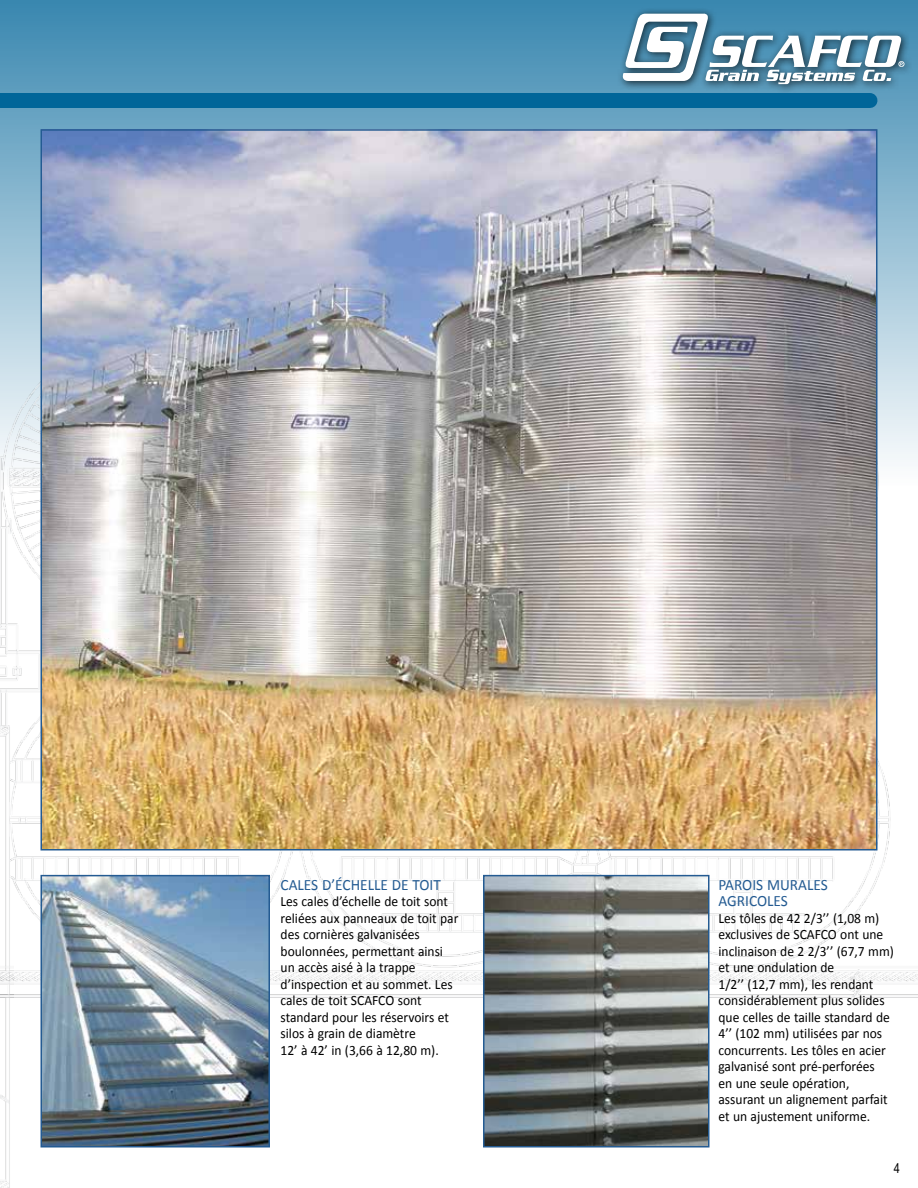
<style>
.page{position:relative;width:918px;height:1188px;background:#fff}
.page>*{position:absolute;margin:0;border:0;box-sizing:border-box;transform-origin:0 0}
.t1{font:15.75px/16.5px "Calibri";color:#245b92}
.t2{font:14.25px/16.5px "Calibri";color:#000;scale:.95 1}
.t3{font:13.5px "Arial Narrow";color:#000}
</style>
<div class="page">
<svg style="left:0;top:0;width:918px;height:335px;background:#5d9cbd"></svg>
<div style="left:616px;top:8px;width:297px;height:86px;background:#000;opacity:.75"></div>
<svg style="left:623px;top:14px;width:281px;height:70px"></svg>
<div style="left:0;top:93px;width:870px;height:15px;background:#006599"></div>
<img style="left:14px;top:335px;width:904px;height:668px">
<img style="left:0;top:335px;width:14px;height:853px">
<img style="left:43px;top:132px;width:832px;height:715px">
<img style="left:486px;top:878px;width:221px;height:267px">
<div style="left:483px;top:875px;width:227px;height:273px;border:2px solid #245b92"></div>
<img style="left:43px;top:878px;width:224px;height:267px">
<div style="left:40px;top:875px;width:230px;height:273px;border:2px solid #245b92"></div>
<p class="t1" style="left:281px;top:876px;width:162px">CALES D’ÉCHELLE DE TOIT</p>
<p class="t2" style="left:281px;top:893px;width:189px">Les cales d’échelle de toit sont reliées aux panneaux de toit par des cornières galvanisées boulonnées, permettant ainsi un accès aisé à la trappe d’inspection et au sommet. Les cales de toit SCAFCO sont standard pour les réservoirs et silos à grain de diamètre<br>12’ à 42’ in (3,66 à 12,80 m).</p>
<p class="t1" style="left:718px;top:876px;width:111px">PAROIS MURALES<br>AGRICOLES</p>
<p class="t2" style="left:718px;top:910px;width:186px">Les tôles de 42 2/3’’ (1,08 m) exclusives de SCAFCO ont une inclinaison de 2 2/3’’ (67,7 mm) et une ondulation de<br>1/2’’ (12,7 mm), les rendant considérablement plus solides que celles de taille standard de<br>4’’ (102 mm) utilisées par nos concurrents. Les tôles en acier galvanisé sont pré-perforées<br>en une seule opération, assurant un alignement parfait et un ajustement uniforme.</p>
<p class="t3" style="left:894px;top:1159px;width:8px">4</p>
</div>
